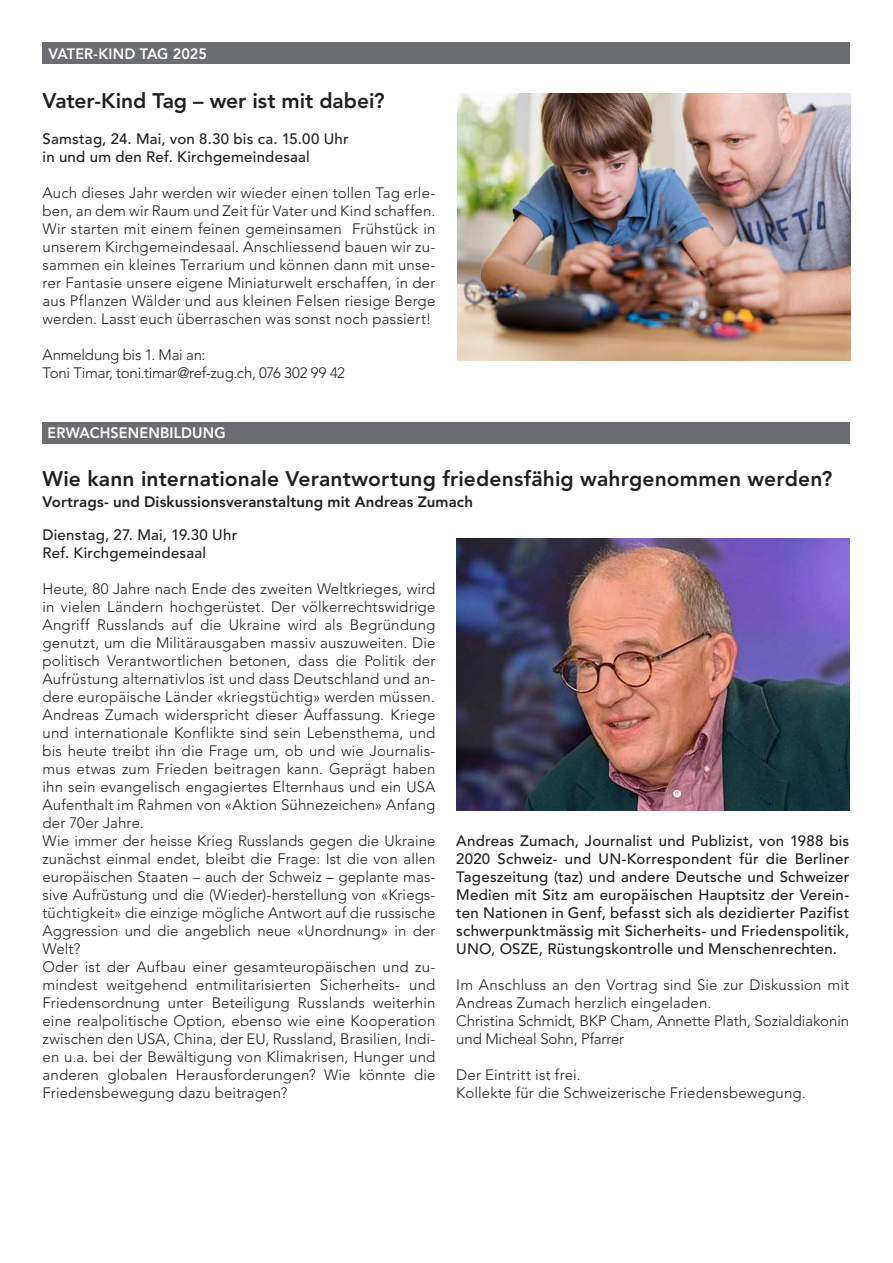
<style>
.page{position:relative;width:893px;height:1263px;background:#fff}
.page>*{position:absolute;margin:0;border:0;box-sizing:border-box;transform-origin:0 0}
.t1{font:800 21px "Avenir LT Std";letter-spacing:.005em;color:#231f20}
.t2{font:300 15px/18px "Avenir LT Std";letter-spacing:.01em;color:#231f20;text-align:justify}
.t3{font:500 15px/18px "Avenir LT Std";letter-spacing:.015em;color:#231f20;text-align:justify}
.t4{font:300 15px "Avenir LT Std";letter-spacing:-.015em;color:#231f20}
.t5{font:800 15px "Avenir LT Std";letter-spacing:.01em;color:#231f20}
.t6{font:800 15px "Avenir LT Std";letter-spacing:.01em;color:#fff;scale:.96 1}
.t7{font:300 15px "Avenir LT Std";letter-spacing:-.01em;color:#231f20}
</style>
<div class="page">
<div style="left:43px;top:43px;width:807px;height:21px;background:#6c6d70"></div>
<img style="left:458px;top:93px;width:392px;height:267px">
<div style="left:42px;top:422px;width:808px;height:21px;background:#6c6d70"></div>
<img style="left:457px;top:538px;width:393px;height:272px">
<p class="t6" style="left:48px;top:45px;width:167px">VATER-KIND TAG 2025</p>
<p class="t1" style="left:43px;top:88px;width:344px">Vater-Kind Tag – wer ist mit dabei?</p>
<p class="t3" style="left:43px;top:130px;width:308px">Samstag, 24. Mai, von 8.30 bis ca. 15.00 Uhr</p>
<p class="t3" style="left:43px;top:148px;width:269px">in und um den Ref. Kirchgemeindesaal</p>
<p class="t2" style="left:43px;top:184px;width:394px">Auch dieses Jahr werden wir wieder einen tollen Tag erle&shy;ben, an dem wir Raum und Zeit für Vater und Kind schaffen.</p>
<p class="t2" style="left:43px;top:220px;width:394px">Wir starten mit einem feinen gemeinsamen Frühstück in unserem Kirchgemeindesaal. Anschliessend bauen wir zu&shy;sammen ein kleines Terrarium und können dann mit unse&shy;rer Fantasie unsere eigene Miniaturwelt erschaffen, in der aus Pflanzen Wälder und aus kleinen Felsen riesige Berge werden. Lasst euch überraschen was sonst noch passiert!</p>
<p class="t4" style="left:43px;top:346px;width:164px">Anmeldung bis 1. Mai an:</p>
<p class="t4" style="left:43px;top:364px;width:304px">Toni Timar, toni.timar@ref-zug.ch, 076 302 99 42</p>
<p class="t6" style="left:48px;top:424px;width:187px">ERWACHSENENBILDUNG</p>
<p class="t1" style="left:43px;top:466px;width:791px">Wie kann internationale Verantwortung friedensfähig wahrgenommen werden?</p>
<p class="t5" style="left:43px;top:493px;width:432px">Vortrags- und Diskussionsveranstaltung mit Andreas Zumach</p>
<p class="t3" style="left:43px;top:526px;width:196px">Dienstag, 27. Mai, 19.30 Uhr</p>
<p class="t3" style="left:43px;top:544px;width:165px">Ref. Kirchgemeindesaal</p>
<p class="t2" style="left:43px;top:580px;width:394px">Heute, 80 Jahre nach Ende des zweiten Weltkrieges, wird in vielen Ländern hochgerüstet. Der völkerrechtswidrige Angriff Russlands auf die Ukraine wird als Begründung genutzt, um die Militärausgaben massiv auszuweiten. Die politisch Verantwortlichen betonen, dass die Politik der Aufrüstung alternativlos ist und dass Deutschland und an&shy;dere europäische Länder «kriegstüchtig» werden müssen.</p>
<p class="t2" style="left:43px;top:706px;width:394px">Andreas Zumach widerspricht dieser Auffassung. Kriege und internationale Konflikte sind sein Lebensthema, und bis heute treibt ihn die Frage um, ob und wie Journalis&shy;mus etwas zum Frieden beitragen kann. Geprägt haben ihn sein evangelisch engagiertes Elternhaus und ein USA Aufenthalt im Rahmen von «Aktion Sühnezeichen» Anfang der 70er Jahre.</p>
<p class="t2" style="left:43px;top:832px;width:394px">Wie immer der heisse Krieg Russlands gegen die Ukraine zunächst einmal endet, bleibt die Frage: Ist die von allen europäischen Staaten – auch der Schweiz – geplante mas&shy;sive Aufrüstung und die (Wieder)-herstellung von «Kriegs&shy;tüchtigkeit» die einzige mögliche Antwort auf die russische Aggression und die angeblich neue «Unordnung» in der Welt?</p>
<p class="t2" style="left:43px;top:958px;width:394px">Oder ist der Aufbau einer gesamteuropäischen und zu&shy;mindest weitgehend entmilitarisierten Sicherheits- und Friedensordnung unter Beteiligung Russlands weiterhin eine realpolitische Option, ebenso wie eine Kooperation zwischen den USA, China, der EU, Russland, Brasilien, Indi&shy;en u.a. bei der Bewältigung von Klimakrisen, Hunger und anderen globalen Herausforderungen? Wie könnte die Friedensbewegung dazu beitragen?</p>
<p class="t3" style="left:456px;top:832px;width:394px">Andreas Zumach, Journalist und Publizist, von 1988 bis 2020 Schweiz- und UN-Korrespondent für die Berliner Tageszeitung (taz) und andere Deutsche und Schweizer Medien mit Sitz am europäischen Hauptsitz der Verein&shy;ten Nationen in Genf, befasst sich als dezidierter Pazifist schwerpunktmässig mit Sicherheits- und Friedenspolitik, UNO, OSZE, Rüstungskontrolle und Menschenrechten.</p>
<p class="t2" style="left:456px;top:976px;width:394px">Im Anschluss an den Vortrag sind Sie zur Diskussion mit<br>Andreas Zumach herzlich eingeladen.</p>
<p class="t2" style="left:456px;top:1012px;width:394px">Christina Schmidt, BKP Cham, Annette Plath, Sozialdiakonin</p>
<p class="t7" style="left:456px;top:1030px;width:169px">und Micheal Sohn, Pfarrer</p>
<p class="t2" style="left:456px;top:1066px;width:126px">Der Eintritt ist frei.</p>
<p class="t2" style="left:456px;top:1084px;width:351px">Kollekte für die Schweizerische Friedensbewegung.</p>
</div>
